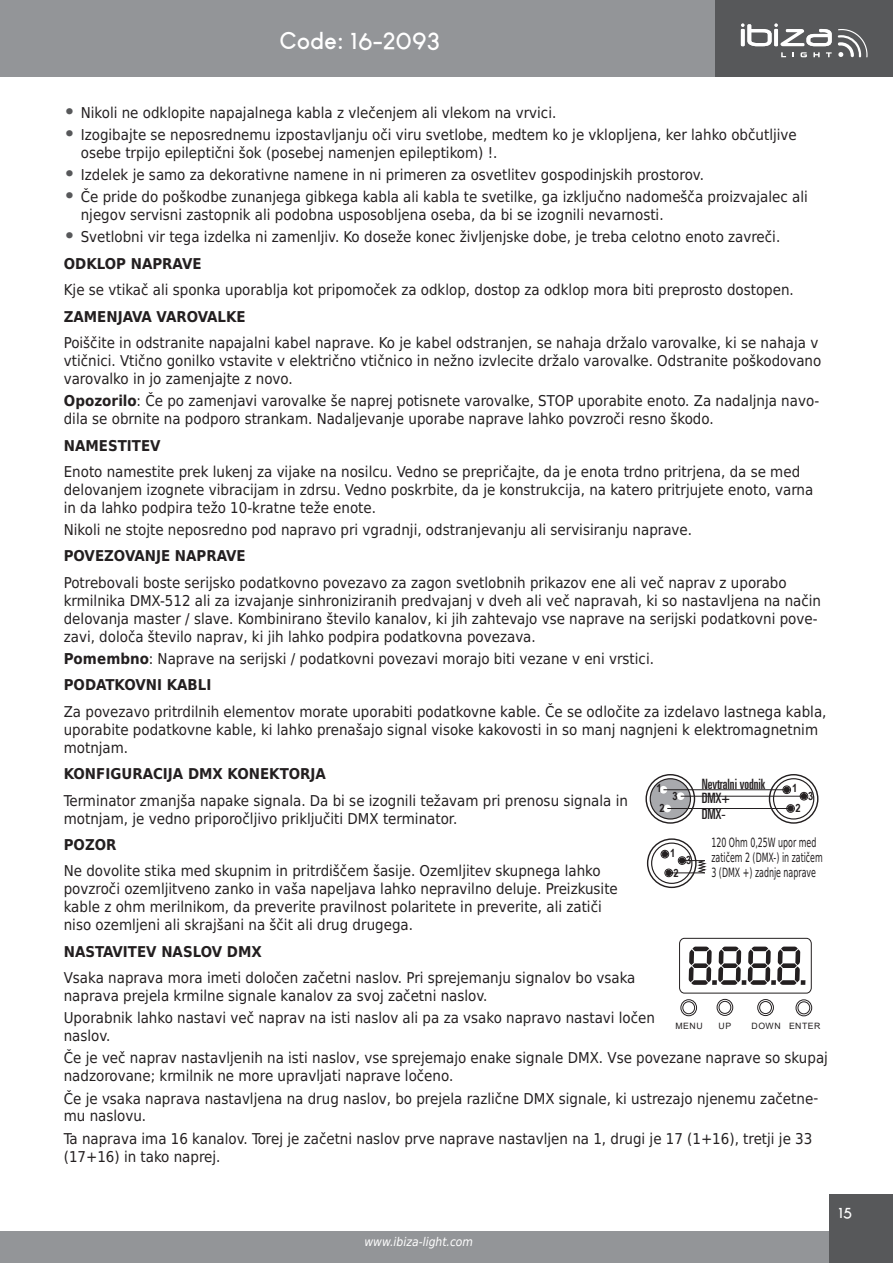
<style>
.page{position:relative;width:893px;height:1263px;background:#fff}
.page>*{position:absolute;margin:0;border:0;box-sizing:border-box;transform-origin:0 0}
.t1{font:italic 57.45px "Lcd D";color:#231f20}
.t2{font:700 24px "Louis George Cafe";color:#fff}
.t3{font:15px/18px "DejaVu Sans Condensed";color:#231f20}
.t4{font:700 15px "DejaVu Sans Condensed";color:#231f20}
.t5{font:700 15px "Louis George Cafe";color:#fff}
.t6{font:ultra-condensed 14.25px/14px "Univers";color:#231f20}
.t7{font:12.75px/15.3px "DejaVu Sans Condensed";color:#231f20;scale:.69 1}
.t8{font:italic 12px "DejaVu Sans Condensed";color:#fff}
.t9{font:700 11.4px "Arial Narrow";color:#231f20}
.t10{font:8.7px "Arial";letter-spacing:.055em;color:#231f20}
.s1{font-family:"DejaVu Sans";font-weight:700;font-size:18px;color:#57585a}
.s2{font-weight:700}
</style>
<div class="page">
<div style="left:0;top:0;width:893px;height:77px;background:#939598"></div>
<div style="left:0;top:1231px;width:893px;height:32px;background:#939598"></div>
<div style="left:715px;top:0;width:178px;height:77px;background:#57585a"></div>
<svg style="left:838px;top:29px;width:29px;height:28px"></svg>
<svg style="left:741px;top:23px;width:91px;height:23px"></svg>
<svg style="left:781px;top:52px;width:5px;height:5px"></svg>
<svg style="left:800px;top:52px;width:7px;height:5px"></svg>
<svg style="left:813px;top:52px;width:7px;height:5px"></svg>
<svg style="left:826px;top:52px;width:6px;height:5px"></svg>
<div style="left:829px;top:1195px;width:64px;height:68px;background:#57585a"></div>
<svg style="left:646px;top:775px;width:48px;height:48px"></svg>
<div style="left:645px;top:774px;width:50px;height:50px;border:1px solid #231f20;border-radius:50%"></div>
<div style="left:650px;top:779px;width:40px;height:40px;background:#a8a9ad;border-radius:50%"></div>
<div style="left:650px;top:778px;width:41px;height:41px;border:1px solid #231f20;border-radius:50%"></div>
<div style="left:660px;top:786px;width:7px;height:7px;background:#fff;border-radius:50%"></div>
<div style="left:663px;top:805px;width:8px;height:7px;background:#fff;border-radius:50%"></div>
<svg style="left:677px;top:792px;width:7px;height:8px"></svg>
<svg style="left:769px;top:775px;width:49px;height:48px"></svg>
<div style="left:769px;top:774px;width:49px;height:50px;border:1px solid #231f20;border-radius:50%"></div>
<svg style="left:773px;top:779px;width:41px;height:40px"></svg>
<div style="left:773px;top:778px;width:41px;height:41px;border:1px solid #231f20;border-radius:50%"></div>
<div style="left:783px;top:786px;width:8px;height:8px;border:1px solid #231f20;border-radius:50%"></div>
<div style="left:786px;top:804px;width:9px;height:8px;border:1px solid #231f20;border-radius:50%"></div>
<div style="left:800px;top:792px;width:8px;height:8px;border:1px solid #231f20;border-radius:50%"></div>
<svg style="left:784px;top:787px;width:5px;height:5px"></svg>
<svg style="left:801px;top:793px;width:6px;height:6px"></svg>
<svg style="left:788px;top:806px;width:5px;height:5px"></svg>
<svg style="left:648px;top:839px;width:48px;height:48px"></svg>
<div style="left:647px;top:838px;width:50px;height:50px;border:1px solid #231f20;border-radius:50%"></div>
<div style="left:652px;top:843px;width:40px;height:40px;background:#fff;border-radius:50%"></div>
<div style="left:651px;top:842px;width:41px;height:42px;border:1px solid #231f20;border-radius:50%"></div>
<div style="left:661px;top:850px;width:8px;height:8px;border:1px solid #231f20;border-radius:50%"></div>
<div style="left:665px;top:869px;width:8px;height:8px;border:1px solid #231f20;border-radius:50%"></div>
<div style="left:678px;top:856px;width:8px;height:8px;border:1px solid #231f20;border-radius:50%"></div>
<svg style="left:662px;top:851px;width:6px;height:6px"></svg>
<svg style="left:666px;top:870px;width:5px;height:6px"></svg>
<hr style="left:663px;top:789px;width:123px;height:1px;background:#231f20">
<hr style="left:681px;top:796px;width:123px;height:1px;background:#231f20">
<hr style="left:667px;top:808px;width:122px;height:1px;background:#231f20">
<hr style="left:669px;top:872px;width:36px;height:1px;background:#231f20">
<svg style="left:679px;top:858px;width:28px;height:16px"></svg>
<div style="left:717px;top:999px;width:16px;height:17px;border:1px solid #231f20;border-radius:50%"></div>
<div style="left:719px;top:1001px;width:12px;height:13px;border:1px solid #231f20;border-radius:50%"></div>
<div style="left:757px;top:999px;width:17px;height:17px;border:1px solid #231f20;border-radius:50%"></div>
<div style="left:759px;top:1001px;width:13px;height:13px;border:1px solid #231f20;border-radius:50%"></div>
<div style="left:680px;top:999px;width:17px;height:17px;border:1px solid #231f20;border-radius:50%"></div>
<div style="left:682px;top:1001px;width:13px;height:13px;border:1px solid #231f20;border-radius:50%"></div>
<div style="left:796px;top:999px;width:16px;height:17px;border:1px solid #231f20;border-radius:50%"></div>
<div style="left:798px;top:1001px;width:12px;height:13px;border:1px solid #231f20;border-radius:50%"></div>
<div style="left:679px;top:938px;width:133px;height:55px;border:1px solid #231f20;border-radius:5px"></div>
<h2 class="t2" style="left:280px;top:26px;width:162px">Code: 16-2093</h2>
<p class="t3" style="left:64px;top:103px;width:494px"><span class="s1">•</span> Nikoli ne odklopite napajalnega kabla z vlečenjem ali vlekom na vrvici.</p>
<p class="t3" style="left:81px;top:125px;width:717px;text-indent:-17px"><span class="s1">•</span> Izogibajte se neposrednemu izpostavljanju oči viru svetlobe, medtem ko je vklopljena, ker lahko občutljive osebe trpijo epileptični šok (posebej namenjen epileptikom) !.</p>
<p class="t3" style="left:64px;top:165px;width:642px"><span class="s1">•</span> Izdelek je samo za dekorativne namene in ni primeren za osvetlitev gospodinjskih prostorov.</p>
<p class="t3" style="left:81px;top:188px;width:728px;text-indent:-17px"><span class="s1">•</span> Če pride do poškodbe zunanjega gibkega kabla ali kabla te svetilke, ga izključno nadomešča proizvajalec ali njegov servisni zastopnik ali podobna usposobljena oseba, da bi se izognili nevarnosti.</p>
<p class="t3" style="left:64px;top:223px;width:718px;line-height:26.4px"><span class="s1">•</span> Svetlobni vir tega izdelka ni zamenljiv. Ko doseže konec življenjske dobe, je treba celotno enoto zavreči.<br><span class="s2">ODKLOP NAPRAVE</span></p>
<p class="t3" style="left:64px;top:280px;width:732px">Kje se vtikač ali sponka uporablja kot pripomoček za odklop, dostop za odklop mora biti preprosto dostopen.</p>
<p class="t4" style="left:64px;top:304px;width:183px">ZAMENJAVA VAROVALKE</p>
<p class="t3" style="left:64px;top:333px;width:759px">Poiščite in odstranite napajalni kabel naprave. Ko je kabel odstranjen, se nahaja držalo varovalke, ki se nahaja v vtičnici. Vtično gonilko vstavite v električno vtičnico in nežno izvlecite držalo varovalke. Odstranite poškodovano varovalko in jo zamenjajte z novo.</p>
<p class="t3" style="left:64px;top:391px;width:757px"><span class="s2">Opozorilo</span>: Če po zamenjavi varovalke še naprej potisnete varovalke, STOP uporabite enoto. Za nadaljnja navo&shy;dila se obrnite na podporo strankam. Nadaljevanje uporabe naprave lahko povzroči resno škodo.</p>
<p class="t4" style="left:64px;top:433px;width:98px">NAMESTITEV</p>
<p class="t3" style="left:64px;top:462px;width:751px">Enoto namestite prek lukenj za vijake na nosilcu. Vedno se prepričajte, da je enota trdno pritrjena, da se med delovanjem izognete vibracijam in zdrsu. Vedno poskrbite, da je konstrukcija, na katero pritrjujete enoto, varna in da lahko podpira težo 10-kratne teže enote.</p>
<p class="t3" style="left:64px;top:520px;width:630px">Nikoli ne stojte neposredno pod napravo pri vgradnji, odstranjevanju ali servisiranju naprave.</p>
<p class="t4" style="left:64px;top:544px;width:183px">POVEZOVANJE NAPRAVE</p>
<p class="t3" style="left:64px;top:573px;width:759px">Potrebovali boste serijsko podatkovno povezavo za zagon svetlobnih prikazov ene ali več naprav z uporabo krmilnika DMX-512 ali za izvajanje sinhroniziranih predvajanj v dveh ali več napravah, ki so nastavljena na način delovanja master / slave. Kombinirano število kanalov, ki jih zahtevajo vse naprave na serijski podatkovni pove&shy;zavi, določa število naprav, ki jih lahko podpira podatkovna povezava.</p>
<p class="t3" style="left:64px;top:645px;width:592px;line-height:26.4px"><span class="s2">Pomembno</span>: Naprave na serijski / podatkovni povezavi morajo biti vezane v eni vrstici.<br><span class="s2">PODATKOVNI KABLI</span></p>
<p class="t3" style="left:64px;top:702px;width:764px">Za povezavo pritrdilnih elementov morate uporabiti podatkovne kable. Če se odločite za izdelavo lastnega kabla, uporabite podatkovne kable, ki lahko prenašajo signal visoke kakovosti in so manj nagnjeni k elektromagnetnim motnjam.</p>
<p class="t4" style="left:64px;top:761px;width:264px">KONFIGURACIJA DMX KONEKTORJA</p>
<p class="t3" style="left:64px;top:791px;width:566px">Terminator zmanjša napake signala. Da bi se izognili težavam pri prenosu signala in motnjam, je vedno priporočljivo priključiti DMX terminator.</p>
<p class="t4" style="left:64px;top:832px;width:54px">POZOR</p>
<p class="t3" style="left:64px;top:862px;width:556px">Ne dovolite stika med skupnim in pritrdiščem šasije. Ozemljitev skupnega lahko povzroči ozemljitveno zanko in vaša napeljava lahko nepravilno deluje. Preizkusite kable z ohm merilnikom, da preverite pravilnost polaritete in preverite, ali zatiči niso ozemljeni ali skrajšani na ščit ali drug drugega.</p>
<p class="t4" style="left:64px;top:939px;width:199px">NASTAVITEV NASLOV DMX</p>
<p class="t3" style="left:64px;top:968px;width:573px">Vsaka naprava mora imeti določen začetni naslov. Pri sprejemanju signalov bo vsaka naprava prejela krmilne signale kanalov za svoj začetni naslov.</p>
<p class="t3" style="left:64px;top:1008px;width:593px">Uporabnik lahko nastavi več naprav na isti naslov ali pa za vsako napravo nastavi ločen naslov.</p>
<p class="t3" style="left:64px;top:1049px;width:766px">Če je več naprav nastavljenih na isti naslov, vse sprejemajo enake signale DMX. Vse povezane naprave so skupaj nadzorovane; krmilnik ne more upravljati naprave ločeno.</p>
<p class="t3" style="left:64px;top:1089px;width:756px">Če je vsaka naprava nastavljena na drug naslov, bo prejela različne DMX signale, ki ustrezajo njenemu začetne&shy;mu naslovu.</p>
<p class="t3" style="left:64px;top:1129px;width:750px">Ta naprava ima 16 kanalov. Torej je začetni naslov prve naprave nastavljen na 1, drugi je 17 (1+16), tretji je 33 (17+16) in tako naprej.</p>
<p class="t6" style="left:702px;top:777px;width:65px">Nevtralni vodnik<br>DMX+</p>
<p class="t6" style="left:702px;top:806px;width:26px">DMX-</p>
<p class="t7" style="left:711px;top:834px;width:163px">120 Ohm 0,25W upor med zatičem 2 (DMX-) in zatičem<br>3 (DMX +) zadnje naprave</p>
<p class="t9" style="left:792px;top:780px;width:7px">1</p>
<p class="t9" style="left:656px;top:780px;width:7px">1</p>
<p class="t9" style="left:808px;top:787px;width:7px">3</p>
<p class="t9" style="left:672px;top:787px;width:7px">3</p>
<p class="t9" style="left:795px;top:800px;width:7px">2</p>
<p class="t9" style="left:660px;top:800px;width:7px">2</p>
<p class="t9" style="left:670px;top:844px;width:7px">1</p>
<p class="t9" style="left:686px;top:852px;width:7px">3</p>
<p class="t9" style="left:673px;top:864px;width:7px">2</p>
<h1 class="t1" style="left:685px;top:937px;width:134px">8.8.8.8.</h1>
<p class="t10" style="left:675px;top:1020px;width:29px">MENU</p>
<p class="t10" style="left:719px;top:1020px;width:14px">UP</p>
<p class="t10" style="left:752px;top:1020px;width:70px">DOWN ENTER</p>
<p class="t8" style="left:364px;top:1233px;width:110px">www.ibiza-light.com</p>
<p class="t5" style="left:838px;top:1203px;width:16px">15</p>
</div>
